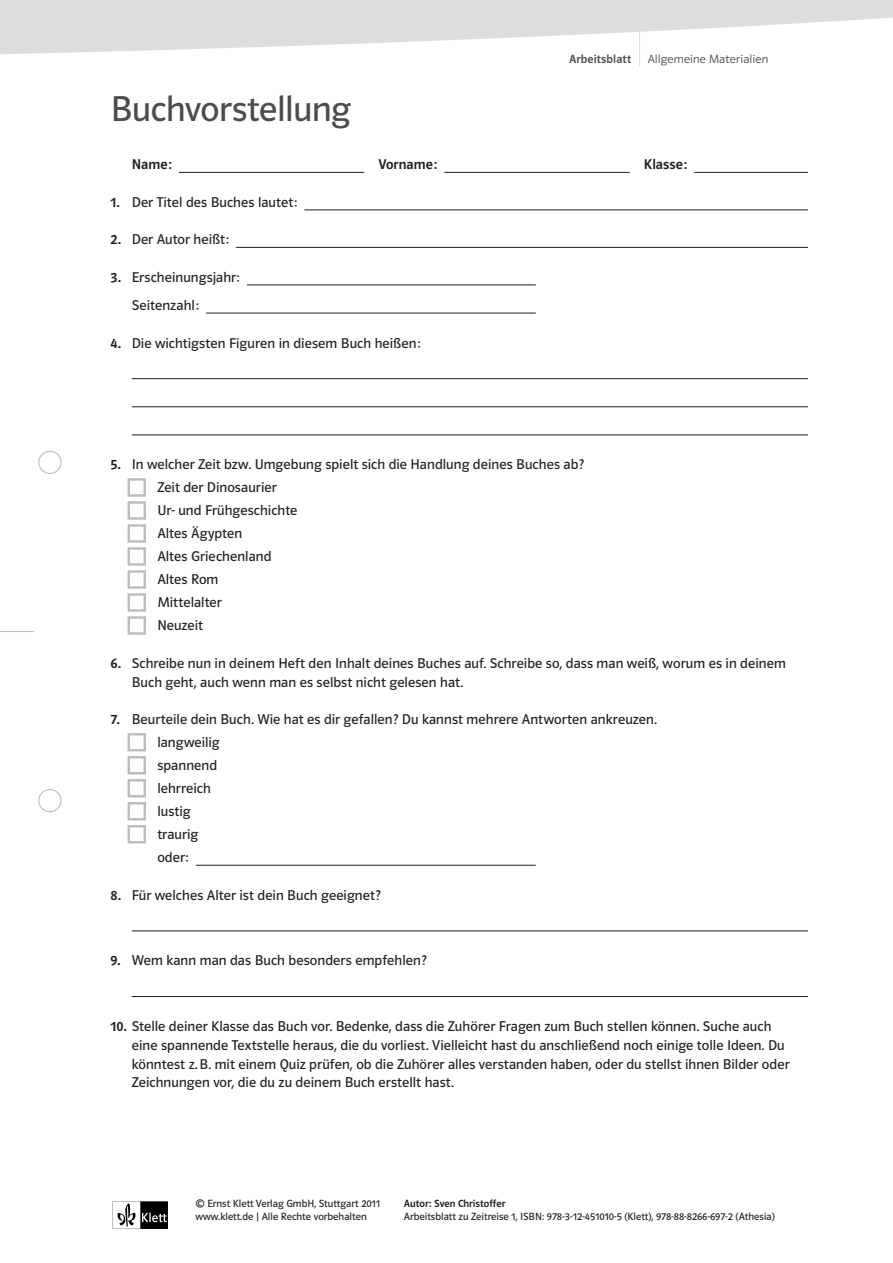
<style>
.page{position:relative;width:893px;height:1263px;background:#fff}
.page>*{position:absolute;margin:0;border:0;box-sizing:border-box;transform-origin:0 0}
.t1{font:36px "Polo ST11 K Buch";letter-spacing:-.01em;color:#4b4c4d}
.t2{font:14.25px/23px "Polo ST11 K Buch";letter-spacing:.005em;color:#231f20}
.t3{font:14.25px "Polo ST11 K Krftg";letter-spacing:.005em;color:#231f20}
.t4{font:12px "Polo ST11 K Leicht";letter-spacing:.015em;color:#4b4c4d}
.t5{font:12px "Polo ST11 K Krftg";letter-spacing:.01em;color:#4b4c4d}
.t6{font:10.5px/12.8px "Polo ST11 K Buch";color:#231f20}
.t7{font:10.5px "Polo ST11 K Krftg";color:#231f20}
.s1{font-family:"Polo ST11 K Krftg"}
</style>
<div class="page">
<hr style="left:0;top:631px;width:34px;height:1px;background:#bcbdc0">
<div style="left:38px;top:451px;width:24px;height:23px;border:1px solid #bcbdc0;border-radius:50%"></div>
<div style="left:38px;top:789px;width:24px;height:23px;border:1px solid #bcbdc0;border-radius:50%"></div>
<svg style="left:113px;top:1201px;width:55px;height:28px"></svg>
<hr style="left:179px;top:172px;width:185px;height:1px;background:#231f20">
<hr style="left:444px;top:172px;width:186px;height:1px;background:#231f20">
<hr style="left:694px;top:172px;width:114px;height:1px;background:#231f20">
<hr style="left:304px;top:209px;width:504px;height:1px;background:#231f20">
<hr style="left:236px;top:247px;width:572px;height:1px;background:#231f20">
<hr style="left:247px;top:284px;width:289px;height:1px;background:#231f20">
<hr style="left:206px;top:313px;width:330px;height:1px;background:#231f20">
<hr style="left:132px;top:378px;width:676px;height:1px;background:#231f20">
<hr style="left:132px;top:406px;width:676px;height:1px;background:#231f20">
<hr style="left:132px;top:434px;width:676px;height:1px;background:#231f20">
<hr style="left:196px;top:865px;width:340px;height:1px;background:#231f20">
<hr style="left:132px;top:930px;width:676px;height:1px;background:#231f20">
<hr style="left:132px;top:996px;width:676px;height:1px;background:#231f20">
<svg style="left:128px;top:478px;width:18px;height:157px"></svg>
<svg style="left:128px;top:733px;width:18px;height:110px"></svg>
<hr style="left:639px;top:0;width:1px;height:66px;background:#dcdddf">
<svg style="left:0;top:0;width:893px;height:55px;fill:#dcdddf"></svg>
<p class="t5" style="left:569px;top:53px;width:64px">Arbeitsblatt</p>
<p class="t4" style="left:648px;top:53px;width:122px">Allgemeine Materialien</p>
<h1 class="t1" style="left:111px;top:89px;width:242px">Buchvorstellung</h1>
<p class="t3" style="left:132px;top:157px;width:41px">Name:</p>
<p class="t3" style="left:378px;top:157px;width:60px">Vorname:</p>
<p class="t3" style="left:644px;top:157px;width:45px">Klasse:</p>
<p class="t2" style="left:111px;top:191px;width:188px"><span class="s1">1.</span> Der Titel des Buches lautet:</p>
<p class="t2" style="left:111px;top:228px;width:120px"><span class="s1">2.</span> Der Autor heißt:</p>
<p class="t2" style="left:132px;top:263px;width:110px;line-height:28.2px;text-indent:-21px"><span class="s1">3.</span> Erscheinungsjahr:<br>Seitenzahl:</p>
<p class="t2" style="left:111px;top:331px;width:312px"><span class="s1">4.</span> Die wichtigsten Figuren in diesem Buch heißen:</p>
<p class="t2" style="left:157px;top:453px;width:428px;text-indent:-47px"><span class="s1">5.</span> In welcher Zeit bzw. Umgebung spielt sich die Handlung deines Buches ab?<br>Zeit der Dinosaurier<br>Ur- und Frühgeschichte<br>Altes Ägypten<br>Altes Griechenland<br>Altes Rom<br>Mittelalter<br>Neuzeit</p>
<p class="t2" style="left:132px;top:654px;width:656px;line-height:18.8px;text-indent:-21px"><span class="s1">6.</span> Schreibe nun in deinem Heft den Inhalt deines Buches auf. Schreibe so, dass man weiß, worum es in deinem<br>Buch geht, auch wenn man es selbst nicht gelesen hat.</p>
<p class="t2" style="left:157px;top:708px;width:501px;text-indent:-47px"><span class="s1">7.</span> Beurteile dein Buch. Wie hat es dir gefallen? Du kannst mehrere Antworten ankreuzen. langweilig<br>spannend<br>lehrreich<br>lustig<br>traurig<br>oder:</p>
<p class="t2" style="left:111px;top:884px;width:271px"><span class="s1">8.</span> Für welches Alter ist dein Buch geeignet?</p>
<p class="t2" style="left:111px;top:949px;width:318px"><span class="s1">9.</span> Wem kann man das Buch besonders empfehlen?</p>
<p class="t2" style="left:132px;top:1017px;width:659px;line-height:18.8px;text-indent:-21px"><span class="s1">10.</span> Stelle deiner Klasse das Buch vor. Bedenke, dass die Zuhörer Fragen zum Buch stellen können. Suche auch eine spannende Textstelle heraus, die du vorliest. Vielleicht hast du anschließend noch einige tolle Ideen. Du könntest z.B. mit einem Quiz prüfen, ob die Zuhörer alles verstanden haben, oder du stellst ihnen Bilder oder Zeichnungen vor, die du zu deinem Buch erstellt hast.</p>
<p class="t6" style="left:196px;top:1197px;width:186px">© Ernst Klett Verlag GmbH, Stuttgart 2011 www.klett.de | Alle Rechte vorbehalten</p>
<p class="t7" style="left:404px;top:1198px;width:103px">Autor: Sven Christoffer</p>
<p class="t6" style="left:404px;top:1210px;width:372px">Arbeitsblatt zu Zeitreise 1, ISBN: 978-3-12-451010-5 (Klett), 978-88-8266-697-2 (Athesia)</p>
</div>
